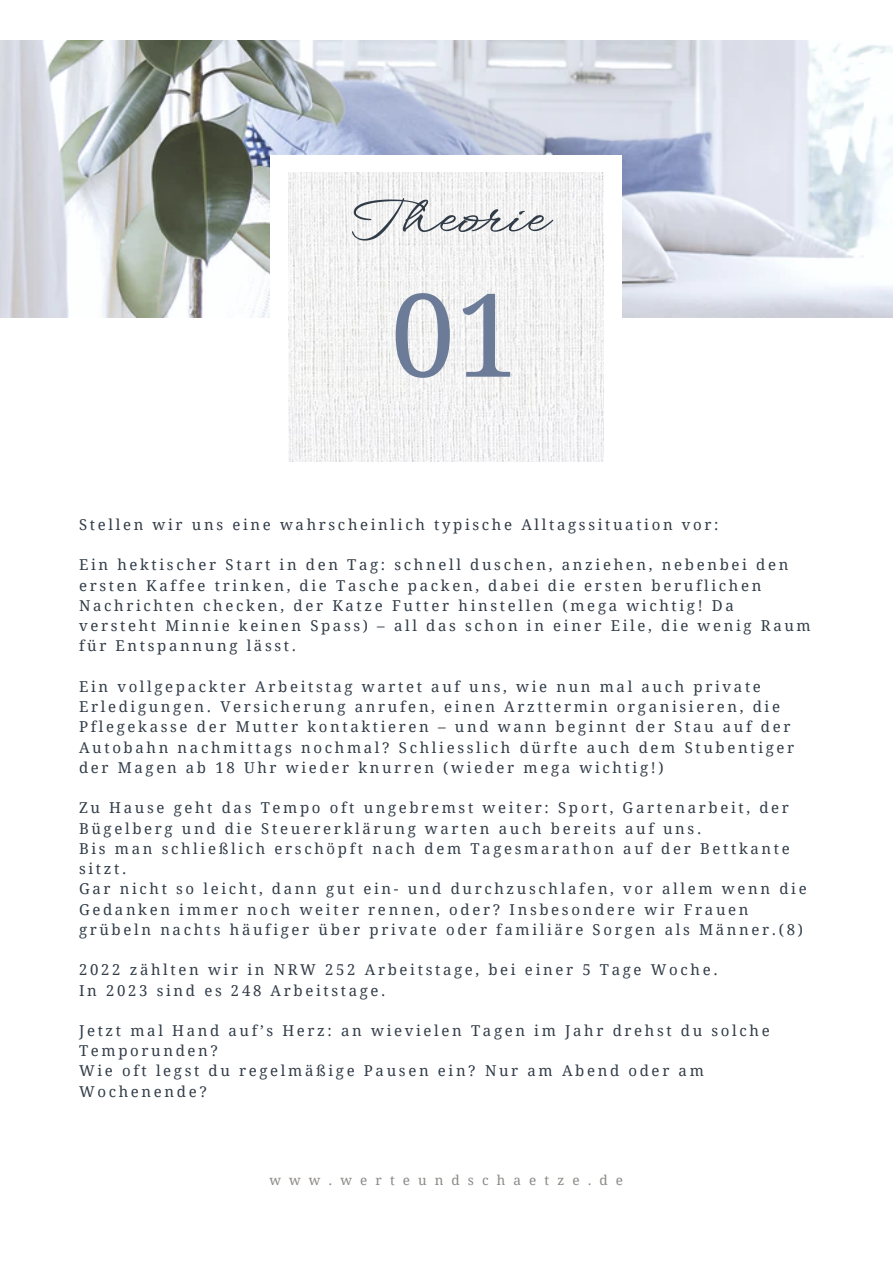
<style>
.page{position:relative;width:893px;height:1264px;background:#fff}
.page>*{position:absolute;margin:0;border:0;box-sizing:border-box;transform-origin:0 0}
.t1{font:115.35px "Droid Serif";color:#6c7c98}
.t2{font:500 55.5px "Wind Song";color:#313c48}
.t3{font:15px/20.2px "Droid Serif";letter-spacing:.175em;color:#313c48}
.t4{font:13.5px "Droid Serif";letter-spacing:.6em;color:#8b8986}
</style>
<div class="page">
<img style="left:0;top:40px;width:892px;height:277px">
<div style="left:270px;top:155px;width:352px;height:324px;background:#fff"></div>
<img style="left:289px;top:173px;width:314px;height:289px">
<p class="t2" style="left:353px;top:179px;width:188px">Theorie</p>
<p class="t1" style="left:390px;top:269px;width:131px">01</p>
<p class="t3" style="left:79px;top:514px;width:641px">Stellen wir uns eine wahrscheinlich typische Alltagssituation vor:</p>
<p class="t3" style="left:79px;top:555px;width:733px">Ein hektischer Start in den Tag: schnell duschen, anziehen, nebenbei den ersten Kaffee trinken, die Tasche packen, dabei die ersten beruflichen Nachrichten checken, der Katze Futter hinstellen (mega wichtig! Da versteht Minnie keinen Spass) – all das schon in einer Eile, die wenig Raum für Entspannung lässt.</p>
<p class="t3" style="left:79px;top:676px;width:716px">Ein vollgepackter Arbeitstag wartet auf uns, wie nun mal auch private Erledigungen. Versicherung anrufen, einen Arzttermin organisieren, die Pflegekasse der Mutter kontaktieren – und wann beginnt der Stau auf der Autobahn nachmittags nochmal? Schliesslich dürfte auch dem Stubentiger der Magen ab 18 Uhr wieder knurren (wieder mega wichtig!)</p>
<p class="t3" style="left:79px;top:798px;width:711px">Zu Hause geht das Tempo oft ungebremst weiter: Sport, Gartenarbeit, der<br>Bügelberg und die Steuererklärung warten auch bereits auf uns.</p>
<p class="t3" style="left:79px;top:838px;width:712px">Bis man schließlich erschöpft nach dem Tagesmarathon auf der Bettkante sitzt.</p>
<p class="t3" style="left:79px;top:879px;width:729px">Gar nicht so leicht, dann gut ein- und durchzuschlafen, vor allem wenn die<br>Gedanken immer noch weiter rennen, oder? Insbesondere wir Frauen grübeln nachts häufiger über private oder familiäre Sorgen als Männer.(8)</p>
<p class="t3" style="left:79px;top:959px;width:640px">2022 zählten wir in NRW 252 Arbeitstage, bei einer 5 Tage Woche.</p>
<p class="t3" style="left:79px;top:980px;width:308px">In 2023 sind es 248 Arbeitstage.</p>
<p class="t3" style="left:79px;top:1020px;width:692px">Jetzt mal Hand auf’s Herz: an wievielen Tagen im Jahr drehst du solche<br>Temporunden?</p>
<p class="t3" style="left:79px;top:1061px;width:626px">Wie oft legst du regelmäßige Pausen ein? Nur am Abend oder am<br>Wochenende?</p>
<p class="t4" style="left:269px;top:1172px;width:355px">www.werteundschaetze.de</p>
</div>
